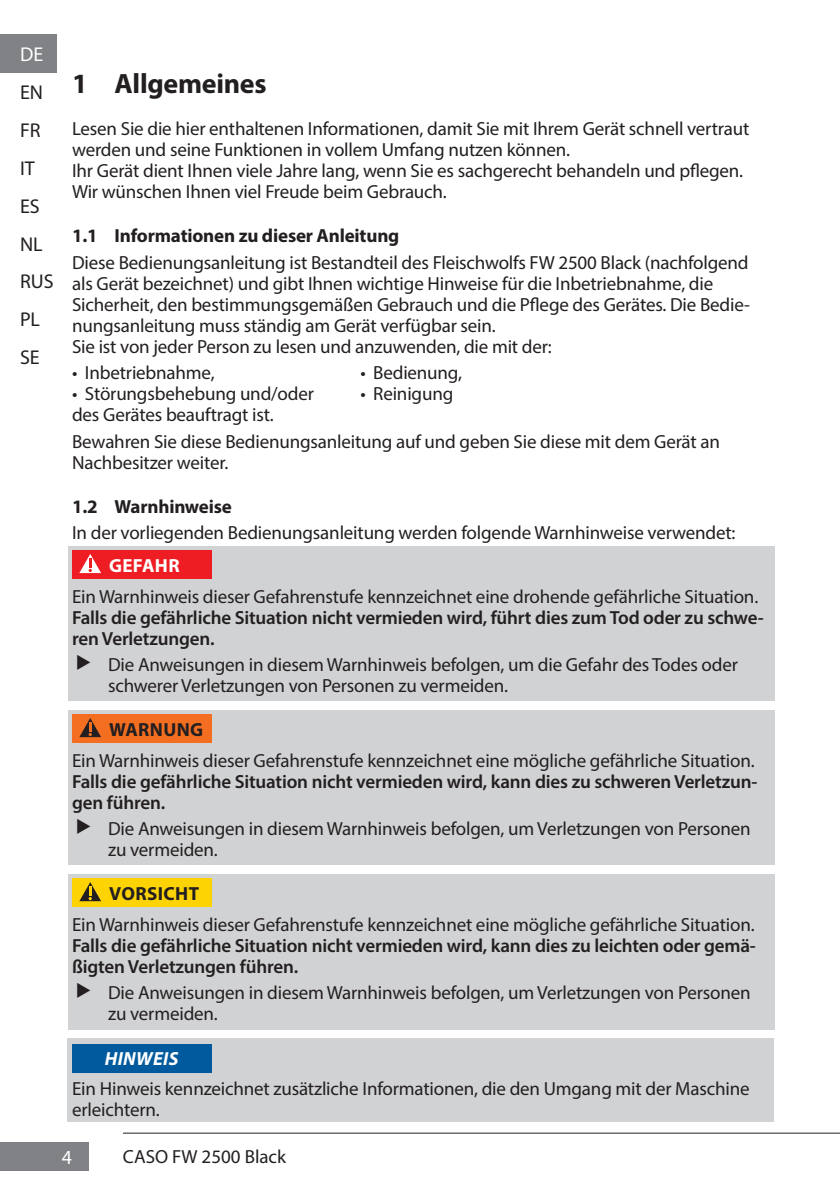
<style>
.page{position:relative;width:840px;height:1191px;background:#fff}
.page>*{position:absolute;margin:0;border:0;box-sizing:border-box;transform-origin:0 0}
.t1{font:700 28px "Myriad Pro";letter-spacing:-.01em;color:#231f20}
.t2{font:20px/38px "Myriad Pro";color:#231f20}
.t3{font:20px "Myriad Pro";color:#fff}
.t4{font:19px/21px "Myriad Pro";letter-spacing:-.01em;color:#231f20}
.t5{font:600 19px/21px "Myriad Pro";letter-spacing:-.01em;color:#231f20}
.t6{font:700 19px "Myriad Pro";letter-spacing:-.01em;color:#231f20}
.t7{font:700 19px "Myriad Pro";letter-spacing:.02em;color:#231f20}
.t8{font:italic 700 19px "Myriad Pro";letter-spacing:.02em;color:#fff}
.t9{font:700 19px "Myriad Pro";letter-spacing:.02em;color:#fff}
</style>
<div class="page">
<div style="left:0;top:1141px;width:89px;height:29px;background:#808285"></div>
<hr style="left:123px;top:1132px;width:716px;height:1px;background:#231f20">
<div style="left:0;top:34px;width:57px;height:38px;background:#808285"></div>
<div style="left:68px;top:546px;width:705px;height:154px;background:#d1d2d4"></div>
<div style="left:68px;top:710px;width:705px;height:154px;background:#d1d2d4"></div>
<div style="left:68px;top:874px;width:705px;height:155px;background:#d1d2d4"></div>
<div style="left:67px;top:1038px;width:705px;height:84px;background:#d1d2d4"></div>
<div style="left:72px;top:550px;width:139px;height:28px;background:#ee1d23"></div>
<svg style="left:79px;top:554px;width:22px;height:19px"></svg>
<div style="left:72px;top:714px;width:139px;height:28px;background:#f36e21"></div>
<svg style="left:79px;top:718px;width:22px;height:19px"></svg>
<div style="left:72px;top:878px;width:139px;height:28px;background:#fed304"></div>
<svg style="left:79px;top:882px;width:22px;height:19px"></svg>
<div style="left:72px;top:1044px;width:139px;height:28px;background:#015a9d"></div>
<p class="t3" style="left:20px;top:41px;width:25px">DE</p>
<p class="t2" style="left:20px;top:72px;width:24px">EN<br>FR<br>IT</p>
<p class="t2" style="left:20px;top:186px;width:21px">ES</p>
<p class="t2" style="left:20px;top:224px;width:24px">NL</p>
<p class="t2" style="left:20px;top:262px;width:35px">RUS</p>
<p class="t2" style="left:20px;top:300px;width:22px">PL</p>
<p class="t2" style="left:20px;top:338px;width:21px">SE</p>
<h1 class="t1" style="left:72px;top:65px;width:196px">1 Allgemeines</h1>
<p class="t4" style="left:72px;top:118px;width:678px">Lesen Sie die hier enthaltenen Informationen, damit Sie mit Ihrem Gerät schnell vertraut werden und seine Funktionen in vollem Umfang nutzen können.<br>Ihr Gerät dient Ihnen viele Jahre lang, wenn Sie es sachgerecht behandeln und pflegen.<br>Wir wünschen Ihnen viel Freude beim Gebrauch.</p>
<p class="t6" style="left:72px;top:223px;width:328px">1.1 Informationen zu dieser Anleitung</p>
<p class="t4" style="left:72px;top:251px;width:679px">Diese Bedienungsanleitung ist Bestandteil des Fleischwolfs FW 2500 Black (nachfolgend als Gerät bezeichnet) und gibt Ihnen wichtige Hinweise für die Inbetriebnahme, die Sicherheit, den bestimmungsgemäßen Gebrauch und die Pflege des Gerätes. Die Bedie&shy;nungsanleitung muss ständig am Gerät verfügbar sein.<br>Sie ist von jeder Person zu lesen und anzuwenden, die mit der:</p>
<p class="t4" style="left:72px;top:362px;width:144px">• Inbetriebnahme,</p>
<p class="t4" style="left:360px;top:362px;width:103px">• Bedienung,</p>
<p class="t4" style="left:72px;top:383px;width:243px">• Störungsbehebung und/oder</p>
<p class="t4" style="left:360px;top:383px;width:94px">• Reinigung</p>
<p class="t4" style="left:72px;top:401px;width:649px;line-height:26.6px">des Gerätes beauftragt ist.<br>Bewahren Sie diese Bedienungsanleitung auf und geben Sie diese mit dem Gerät an</p>
<p class="t4" style="left:72px;top:452px;width:158px">Nachbesitzer weiter.</p>
<p class="t6" style="left:72px;top:494px;width:161px">1.2 Warnhinweise</p>
<p class="t4" style="left:72px;top:522px;width:664px">In der vorliegenden Bedienungsanleitung werden folgende Warnhinweise verwendet:</p>
<p class="t9" style="left:109px;top:553px;width:72px">GEFAHR</p>
<p class="t4" style="left:72px;top:585px;width:687px">Ein Warnhinweis dieser Gefahrenstufe kennzeichnet eine drohende gefährliche Situation.</p>
<p class="t5" style="left:72px;top:606px;width:692px">Falls die gefährliche Situation nicht vermieden wird, führt dies zum Tod oder zu schwe&shy;ren Verletzungen.</p>
<p class="t4" style="left:108px;top:654px;width:631px">Die Anweisungen in diesem Warnhinweis befolgen, um die Gefahr des Todes oder schwerer Verletzungen von Personen zu vermeiden.</p>
<p class="t7" style="left:109px;top:717px;width:95px">WARNUNG</p>
<p class="t4" style="left:72px;top:749px;width:683px">Ein Warnhinweis dieser Gefahrenstufe kennzeichnet eine mögliche gefährliche Situation.</p>
<p class="t5" style="left:72px;top:770px;width:686px">Falls die gefährliche Situation nicht vermieden wird, kann dies zu schweren Verletzun&shy;gen führen.</p>
<p class="t4" style="left:108px;top:818px;width:643px">Die Anweisungen in diesem Warnhinweis befolgen, um Verletzungen von Personen zu vermeiden.</p>
<p class="t7" style="left:109px;top:881px;width:91px">VORSICHT</p>
<p class="t4" style="left:72px;top:913px;width:683px">Ein Warnhinweis dieser Gefahrenstufe kennzeichnet eine mögliche gefährliche Situation.</p>
<p class="t5" style="left:72px;top:934px;width:685px">Falls die gefährliche Situation nicht vermieden wird, kann dies zu leichten oder gemä&shy;ßigten Verletzungen führen.</p>
<p class="t4" style="left:108px;top:982px;width:643px">Die Anweisungen in diesem Warnhinweis befolgen, um Verletzungen von Personen zu vermeiden.</p>
<p class="t8" style="left:105px;top:1046px;width:75px">HINWEIS</p>
<p class="t4" style="left:72px;top:1077px;width:678px">Ein Hinweis kennzeichnet zusätzliche Informationen, die den Umgang mit der Maschine erleichtern.</p>
<p class="t3" style="left:62px;top:1144px;width:12px">4</p>
<p class="t4" style="left:123px;top:1145px;width:164px">CASO FW 2500 Black</p>
</div>
